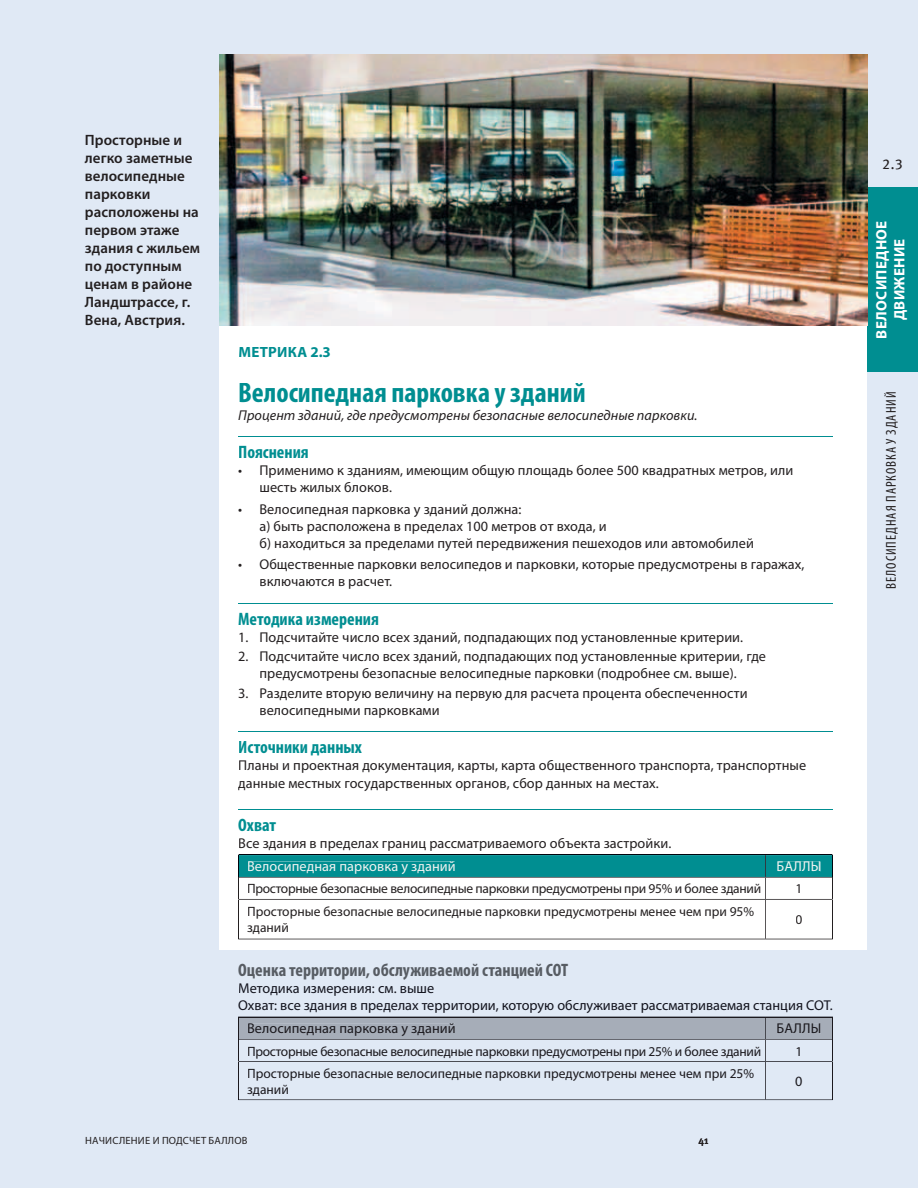
<style>
.page{position:relative;width:918px;height:1188px;background:#e0e9f5}
.page>*{position:absolute;margin:0;border:0;box-sizing:border-box;transform-origin:0 0}
.t1{font:700 condensed 28.5px "Myriad Pro";color:#008e91}
.t2{font:700 condensed 18px "Myriad Pro";color:#008e91}
.t3{font:700 condensed 18px "Myriad Pro";color:#575c63}
.t4{font:600 15px/18px "Myriad Pro";letter-spacing:.005em;color:#231f20}
.t5{font:700 15px/18px "Myriad Pro";letter-spacing:.02em;color:#fff;text-align:center}
.t6{font:700 15px "Myriad Pro";letter-spacing:.02em;color:#008e91}
.t7{font:14.25px/17.1px "Myriad Pro";letter-spacing:.005em;color:#231f20}
.t8{font:14.25px/17.1px "Myriad Pro";color:#12131d}
.t9{font:italic 14.25px "Myriad Pro";letter-spacing:.005em;color:#231f20}
.t10{font:14.25px "Myriad Pro";letter-spacing:.005em;color:#1b191e}
.t11{font:14.25px "Myriad Pro";letter-spacing:.005em;color:#f2f3f1}
.t12{font:condensed 14.25px "Myriad Pro";letter-spacing:.07em;color:#231f20}
.t13{font:14.25px "Meta Plus Book Caps";color:#231f20}
.t14{font:13.5px/16.2px "Myriad Pro";letter-spacing:-.01em;color:#231f20}
.t15{font:13.5px/16.2px "Myriad Pro";letter-spacing:-.01em;color:#1b191e}
.t16{font:10.5px "Myriad Pro";letter-spacing:.02em;color:#231f20}
.t17{font:500 10.5px "Meta Plus";color:#231f20}
</style>
<div class="page">
<div style="left:867px;top:187px;width:51px;height:184px;background:#008e91"></div>
<div style="left:220px;top:316px;width:647px;height:633px;background:#fff"></div>
<hr style="left:238px;top:436px;width:595px;height:1px;background:#008e91">
<hr style="left:238px;top:603px;width:595px;height:1px;background:#008e91">
<hr style="left:238px;top:731px;width:595px;height:1px;background:#008e91">
<hr style="left:238px;top:809px;width:595px;height:1px;background:#008e91">
<svg style="left:238px;top:854px;width:595px;height:86px"></svg>
<div style="left:248px;top:906px;width:506px;height:13px;background:#fff"></div>
<div style="left:247px;top:923px;width:41px;height:11px;background:#fff"></div>
<div style="left:796px;top:915px;width:6px;height:9px;background:#fff"></div>
<svg style="left:238px;top:1016px;width:595px;height:84px"></svg>
<div style="left:248px;top:1068px;width:506px;height:13px;background:#e0e9f5"></div>
<div style="left:247px;top:1085px;width:41px;height:11px;background:#e0e9f5"></div>
<div style="left:796px;top:1077px;width:6px;height:9px;background:#e0e9f5"></div>
<img style="left:220px;top:54px;width:647px;height:272px">
<p class="t4" style="left:85px;top:130px;width:117px">Просторные и легко заметные велосипедные парковки расположены на первом этаже здания с жильем по доступным ценам в районе<br>Ландштрассе, г.<br>Вена, Австрия.</p>
<p class="t6" style="left:238px;top:343px;width:94px">МЕТРИКа 2.3</p>
<h1 class="t1" style="left:238px;top:375px;width:349px">Велосипедная парковка у зданий</h1>
<p class="t9" style="left:238px;top:406px;width:461px">Процент зданий, где предусмотрены безопасные велосипедные парковки.</p>
<p class="t2" style="left:238px;top:441px;width:72px">Пояснения</p>
<p class="t7" style="left:259px;top:462px;width:536px;text-indent:-21px">• Применимо к зданиям, имеющим общую площадь более 500 квадратных метров, или шесть жилых блоков.</p>
<p class="t7" style="left:259px;top:500px;width:496px;text-indent:-21px">• Велосипедная парковка у зданий должна:<br>а) быть расположена в пределах 100 метров от входа, и<br>б) находиться за пределами путей передвижения пешеходов или автомобилей</p>
<p class="t7" style="left:259px;top:556px;width:547px;text-indent:-21px">• Общественные парковки велосипедов и парковки, которые предусмотрены в гаражах, включаются в расчет.</p>
<p class="t2" style="left:238px;top:608px;width:142px">методика измерения</p>
<p class="t7" style="left:238px;top:628px;width:506px">1. Подсчитайте число всех зданий, подпадающих под установленные критерии.</p>
<p class="t7" style="left:238px;top:648px;width:529px;text-align:center">2. Подсчитайте число всех зданий, подпадающих под установленные критерии, где предусмотрены безопасные велосипедные парковки (подробнее см. выше).</p>
<p class="t7" style="left:259px;top:684px;width:490px;text-indent:-21px">3. Разделите вторую величину на первую для расчета процента обеспеченности велосипедными парковками</p>
<p class="t2" style="left:238px;top:736px;width:125px">Источники данных</p>
<p class="t7" style="left:238px;top:756px;width:570px;line-height:18px">Планы и проектная документация, карты, карта общественного транспорта, транспортные данные местных государственных органов, сбор данных на местах.</p>
<p class="t2" style="left:238px;top:814px;width:40px">Охват</p>
<p class="t7" style="left:238px;top:835px;width:435px">Все здания в пределах границ рассматриваемого объекта застройки.</p>
<p class="t11" style="left:247px;top:858px;width:210px">Велосипедная парковка у зданий</p>
<p class="t11" style="left:777px;top:858px;width:46px">БАЛЛЫ</p>
<p class="t14" style="left:247px;top:881px;width:516px">Просторные безопасные велосипедные парковки предусмотрены при 95% и более зданий</p>
<p class="t14" style="left:796px;top:881px;width:8px">1</p>
<p class="t14" style="left:247px;top:903px;width:509px">Просторные безопасные велосипедные парковки предусмотрены менее чем при 95% зданий</p>
<p class="t14" style="left:796px;top:911px;width:8px">0</p>
<p class="t3" style="left:238px;top:959px;width:332px">Оценка территории, обслуживаемой станцией сОт</p>
<p class="t8" style="left:238px;top:980px;width:596px">Методика измерения: см. выше<br>Охват: все здания в пределах территории, которую обслуживает рассматриваемая станция СОТ.</p>
<p class="t10" style="left:247px;top:1020px;width:210px">Велосипедная парковка у зданий</p>
<p class="t10" style="left:777px;top:1020px;width:46px">БАЛЛЫ</p>
<p class="t15" style="left:247px;top:1043px;width:516px">Просторные безопасные велосипедные парковки предусмотрены при 25% и более зданий</p>
<p class="t15" style="left:796px;top:1043px;width:8px">1</p>
<p class="t15" style="left:247px;top:1065px;width:509px">Просторные безопасные велосипедные парковки предусмотрены менее чем при 25% зданий</p>
<p class="t10" style="left:795px;top:1072px;width:9px">0</p>
<p class="t16" style="left:85px;top:1134px;width:164px">НАЧИСЛЕНИЕ И ПОДСЧЕТ БАЛЛОВ</p>
<p class="t17" style="left:698px;top:1134px;width:12px">41</p>
<p class="t13" style="left:882px;top:156px;width:22px">2.3</p>
<p class="t5" style="left:872px;top:339px;width:120px;rotate:-90deg">ВЕЛОСИПЕДНОЕ<br>ДВИжЕНИЕ</p>
<p class="t12" style="left:883px;top:589px;width:199px;rotate:-90deg">Велосипедная паркоВка у зданий</p>
</div>
